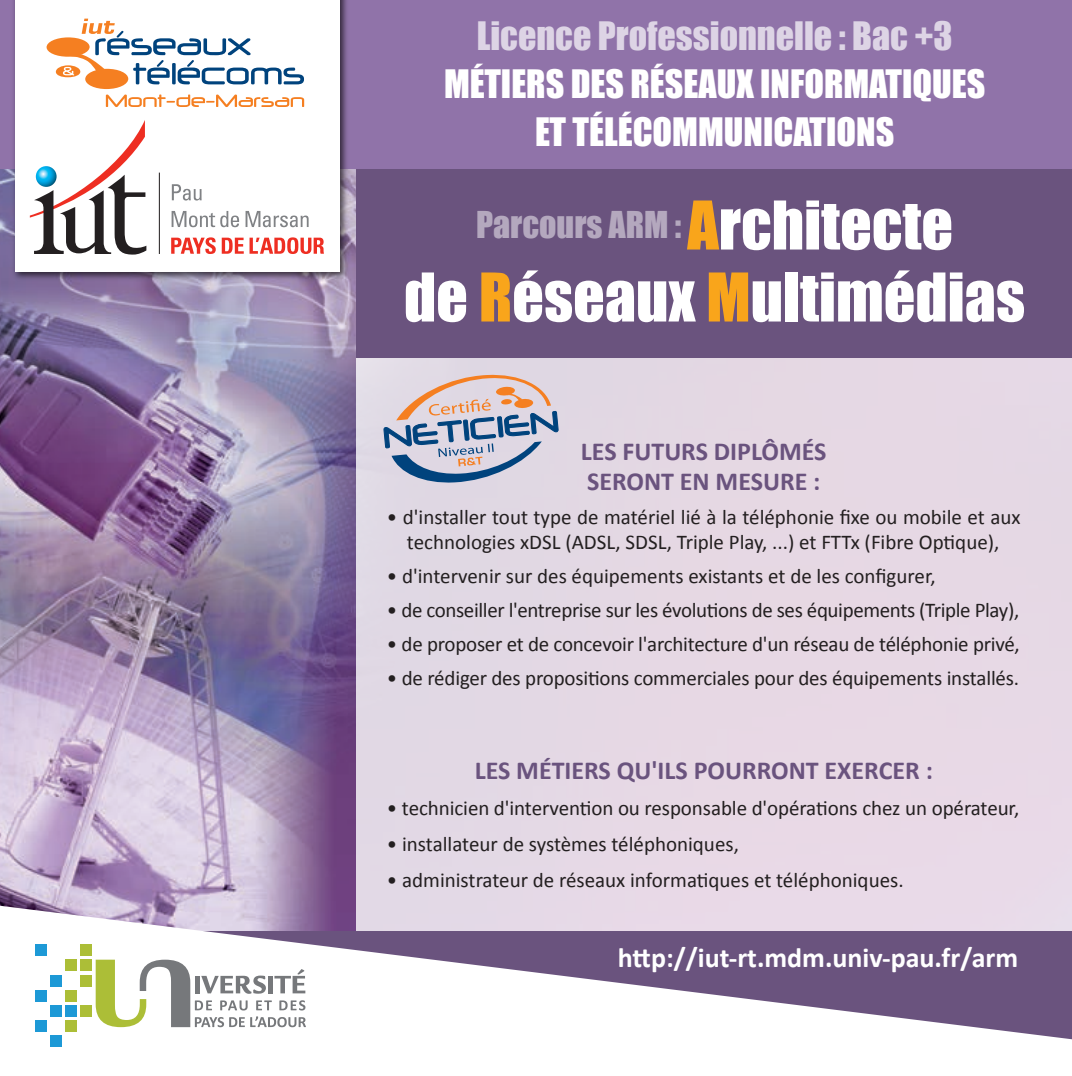
<style>
.page{position:relative;width:1072px;height:1076px;background:#fff}
.page>*{position:absolute;margin:0;border:0;box-sizing:border-box;transform-origin:0 0}
.t1{font:62px "Impact";color:#fff}
.t2{font:36px/48px "Impact";color:#fff;text-align:center}
.t3{font:36px "Impact";color:rgb(255 255 255/.7)}
.t4{font:34px "Impact";color:rgb(255 255 255/.5)}
.t5{font:700 28px "Calibri";color:#fff}
.t6{font:700 26px/30px "Calibri";color:#6a537e}
.t7{font:21px/25.2px "Calibri";letter-spacing:-.01em;color:#231f20;text-align:center}
.s1{font-size:62px;color:#f9a51b}
.s2{font-size:62px;color:#fff}
.s3{color:#f9a51b}
</style>
<div class="page">
<img style="left:0;top:169px;width:356px;height:733px">
<div style="left:356px;top:0;width:716px;height:1076px;background:#e6d8e4"></div>
<div style="left:356px;top:0;width:716px;height:358px;background:#6a537e"></div>
<svg style="left:0;top:902px;width:1072px;height:174px;fill:#fff"></svg>
<div style="left:50px;top:1035px;width:12px;height:12px;background:#1d99d6"></div>
<div style="left:35px;top:944px;width:12px;height:12px;background:#1d99d6"></div>
<div style="left:50px;top:1005px;width:12px;height:12px;background:#1d99d6"></div>
<div style="left:50px;top:975px;width:12px;height:11px;background:#1d99d6"></div>
<div style="left:35px;top:1020px;width:12px;height:12px;background:#1d99d6"></div>
<div style="left:35px;top:990px;width:12px;height:11px;background:#1d99d6"></div>
<div style="left:81px;top:960px;width:11px;height:11px;background:#acbe37"></div>
<div style="left:81px;top:945px;width:11px;height:11px;background:#acbe37"></div>
<div style="left:81px;top:1005px;width:11px;height:12px;background:#acbe37"></div>
<div style="left:81px;top:975px;width:11px;height:11px;background:#acbe37"></div>
<div style="left:65px;top:1020px;width:12px;height:12px;background:#acbe37"></div>
<div style="left:65px;top:990px;width:12px;height:11px;background:#acbe37"></div>
<div style="left:65px;top:1005px;width:12px;height:12px;background:#1d99d6"></div>
<div style="left:65px;top:960px;width:12px;height:11px;background:#acbe37"></div>
<svg style="left:96px;top:960px;width:210px;height:67px"></svg>
<div style="left:0;top:0;width:1072px;height:169px;background:#9073a9"></div>
<img style="left:9px;top:0;width:343px;height:284px">
<div style="left:15px;top:0;width:325px;height:272px;background:#fff"></div>
<hr style="left:159px;top:173px;width:1px;height:81px;background:#231f20">
<svg style="left:30px;top:120px;width:116px;height:135px"></svg>
<svg style="left:172px;top:184px;width:30px;height:17px"></svg>
<svg style="left:172px;top:211px;width:67px;height:16px"></svg>
<svg style="left:246px;top:211px;width:63px;height:16px"></svg>
<svg style="left:171px;top:237px;width:45px;height:17px"></svg>
<svg style="left:222px;top:238px;width:22px;height:16px"></svg>
<svg style="left:250px;top:237px;width:74px;height:17px"></svg>
<div style="left:56px;top:65px;width:24px;height:12px;background:#f57f21;border-radius:50%"></div>
<div style="left:47px;top:37px;width:43px;height:20px;background:#f57f21;border-radius:50%"></div>
<div style="left:85px;top:69px;width:43px;height:20px;background:#f57f21;border-radius:50%"></div>
<svg style="left:63px;top:19px;width:241px;height:65px"></svg>
<svg style="left:106px;top:95px;width:198px;height:12px"></svg>
<svg style="left:383px;top:374px;width:176px;height:109px"></svg>
<h2 class="t3" style="left:477px;top:8px;width:478px">Licence Professionnelle : Bac +3</h2>
<h2 class="t2" style="left:444px;top:59px;width:543px">MÉTIERS DES RÉSEAUX INFORMATIQUES<br>ET TÉLÉCOMMUNICATIONS</h2>
<h3 class="t4" style="left:476px;top:198px;width:479px">Parcours ARM : <span class="s1">A</span><span class="s2">rchitecte</span></h3>
<h1 class="t1" style="left:404px;top:249px;width:623px">de <span class="s3">R</span>éseaux <span class="s3">M</span>ultimédias</h1>
<p class="t6" style="left:581px;top:436px;width:247px">LES FUTURS DIPLÔMÉS<br>SERONT EN MESURE :</p>
<p class="t7" style="left:387px;top:504px;width:635px">• d'installer tout type de matériel lié à la téléphonie fixe ou mobile et aux technologies xDSL (ADSL, SDSL, Triple Play, ...) et FTTx (Fibre Optique),</p>
<p class="t7" style="left:387px;top:563px;width:550px">• d'intervenir sur des équipements existants et de les configurer,</p>
<p class="t7" style="left:387px;top:597px;width:634px">• de conseiller l'entreprise sur les évolutions de ses équipements (Triple Play),</p>
<p class="t7" style="left:387px;top:631px;width:634px">• de proposer et de concevoir l'architecture d'un réseau de téléphonie privé,</p>
<p class="t7" style="left:387px;top:665px;width:634px">• de rédiger des propositions commerciales pour des équipements installés.</p>
<p class="t6" style="left:475px;top:755px;width:460px">LES MÉTIERS QU'ILS POURRONT EXERCER :</p>
<p class="t7" style="left:387px;top:795px;width:634px">• technicien d'intervention ou responsable d'opérations chez un opérateur,</p>
<p class="t7" style="left:387px;top:831px;width:353px">• installateur de systèmes téléphoniques,</p>
<p class="t7" style="left:387px;top:867px;width:518px">• administrateur de réseaux informatiques et téléphoniques.</p>
<h3 class="t5" style="left:618px;top:940px;width:402px">http://iut-rt.mdm.univ-pau.fr/arm</h3>
</div>
